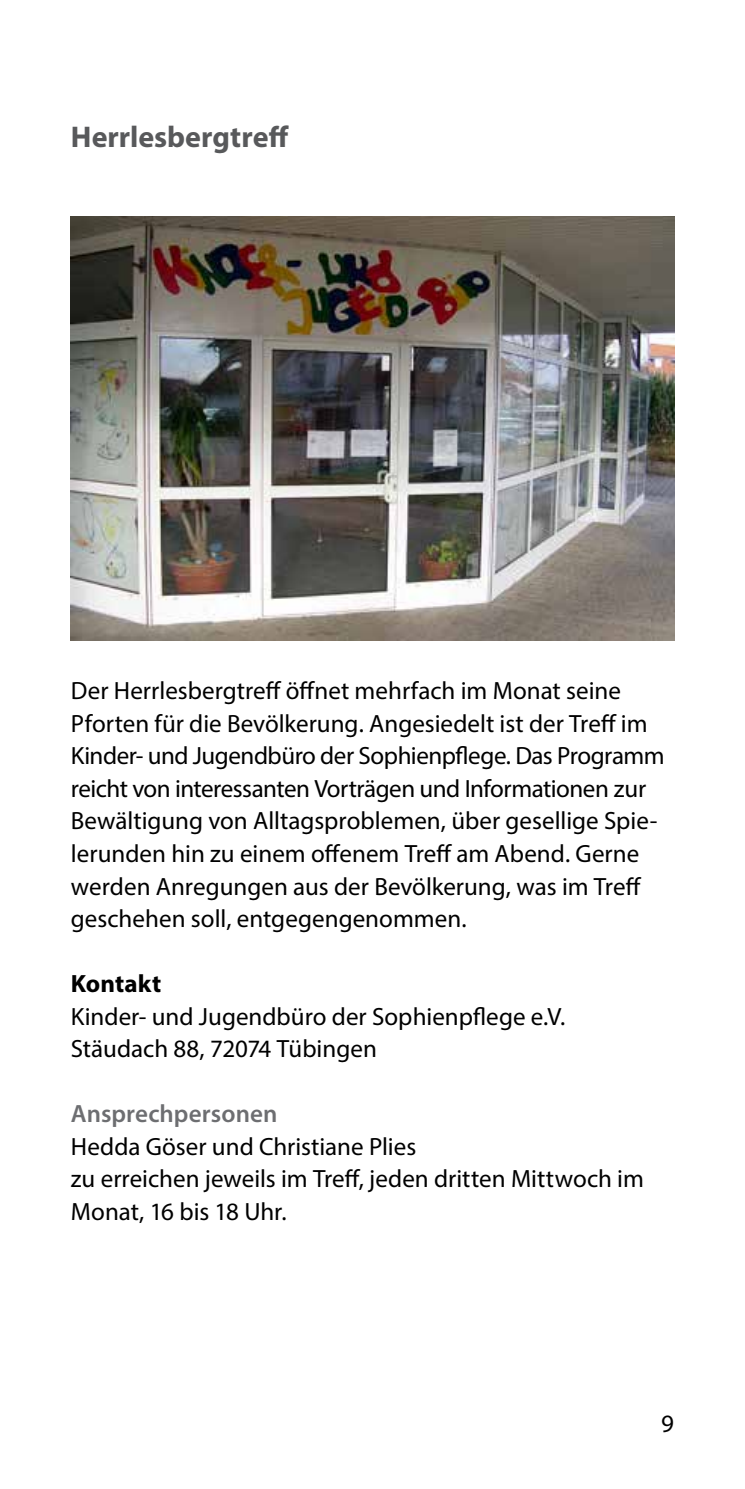
<style>
.page{position:relative;width:745px;height:1489px;background:#fff}
.page>*{position:absolute;margin:0;border:0;box-sizing:border-box;transform-origin:0 0}
.t1{font:700 30px "Myriad Pro";color:#58595b}
.t2{font:25px/32.5px "Myriad Pro";color:#000}
.t3{font:600 25px "Myriad Pro";letter-spacing:.005em;color:#6d6e71}
.t4{font:700 25px "Myriad Pro";letter-spacing:.005em;color:#000}
</style>
<div class="page">
<img style="left:71px;top:217px;width:602px;height:423px">
<p class="t1" style="left:71px;top:117px;width:219px">Herrlesbergtreff</p>
<p class="t2" style="left:71px;top:674px;width:595px">Der Herrlesbergtreff öffnet mehrfach im Monat seine Pforten für die Bevölkerung. Angesiedelt ist der Treff im Kinder- und Jugendbüro der Sophienpflege. Das Programm reicht von interessanten Vorträgen und Informationen zur Bewältigung von Alltagsproblemen, über gesellige Spie&shy;lerunden hin zu einem offenem Treff am Abend. Gerne werden Anregungen aus der Bevölkerung, was im Treff geschehen soll, entgegengenommen.</p>
<p class="t4" style="left:71px;top:967px;width:92px">Kontakt</p>
<p class="t2" style="left:71px;top:999px;width:495px">Kinder- und Jugendbüro der Sophienpflege e.V.<br>Stäudach 88, 72074 Tübingen</p>
<p class="t3" style="left:71px;top:1097px;width:208px">Ansprechpersonen</p>
<p class="t2" style="left:71px;top:1129px;width:574px">Hedda Göser und Christiane Plies<br>zu erreichen jeweils im Treff, jeden dritten Mittwoch im<br>Monat, 16 bis 18 Uhr.</p>
<p class="t2" style="left:660px;top:1406px;width:14px">9</p>
</div>
